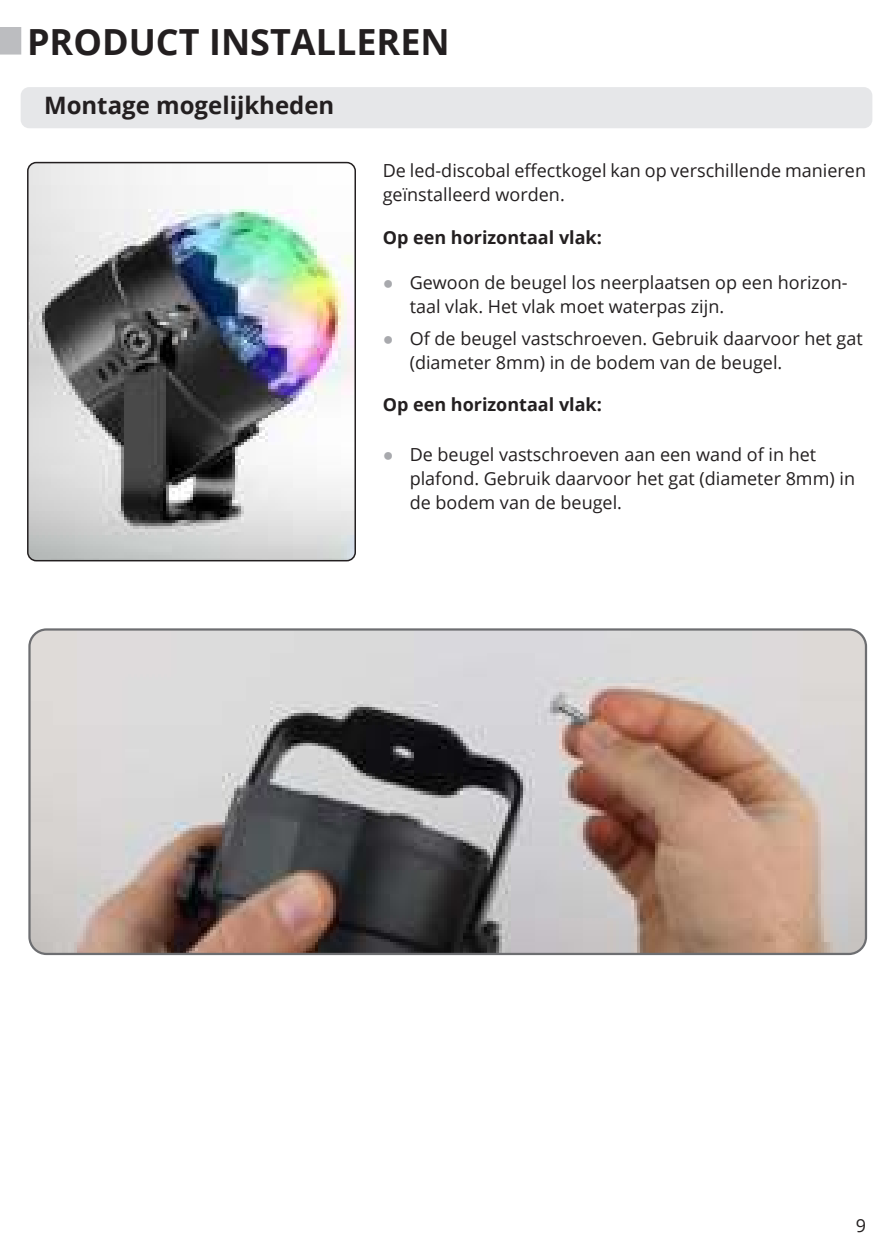
<style>
.page{position:relative;width:893px;height:1259px;background:#fff}
.page>*{position:absolute;margin:0;border:0;box-sizing:border-box;transform-origin:0 0}
.t1{font:700 36px "Open Sans";color:#231f20}
.t2{font:700 24px "Open Sans";color:#231f20}
.t3{font:18px/24px "Open Sans";color:#231f20}
.t4{font:700 18px "Open Sans";color:#231f20}
.s1{font-family:"Arial";color:#a8a9ad}
</style>
<div class="page">
<img style="left:28px;top:163px;width:327px;height:398px">
<div style="left:27px;top:162px;width:329px;height:399px;border:2px solid #231f20;border-radius:9px"></div>
<div style="left:0;top:27px;width:21px;height:28px;background:#bcbdc0"></div>
<div style="left:21px;top:87px;width:851px;height:41px;background:#e6e7e9;border-radius:9px"></div>
<img style="left:31px;top:631px;width:833px;height:321px">
<div style="left:28px;top:628px;width:839px;height:327px;border:2px solid #6d6e71;border-radius:17px"></div>
<h1 class="t1" style="left:27px;top:27px;width:424px">PRODUCT INSTALLEREN</h1>
<h2 class="t2" style="left:44px;top:88px;width:292px">Montage mogelijkheden</h2>
<p class="t3" style="left:383px;top:157px;width:485px">De led-discobal effectkogel kan op verschillende manieren geïnstalleerd worden.</p>
<p class="t4" style="left:383px;top:225px;width:221px">Op een horizontaal vlak:</p>
<p class="t3" style="left:410px;top:272px;width:440px;text-indent:-27px"><span class="s1">●</span> Gewoon de beugel los neerplaatsen op een horizon&shy;taal vlak. Het vlak moet waterpas zijn.</p>
<p class="t3" style="left:410px;top:328px;width:455px;text-indent:-27px"><span class="s1">●</span> Of de beugel vastschroeven. Gebruik daarvoor het gat (diameter 8mm) in de bodem van de beugel.</p>
<p class="t4" style="left:383px;top:391px;width:221px">Op een horizontaal vlak:</p>
<p class="t3" style="left:410px;top:444px;width:447px;text-indent:-27px"><span class="s1">●</span> De beugel vastschroeven aan een wand of in het plafond. Gebruik daarvoor het gat (diameter 8mm) in de bodem van de beugel.</p>
<p class="t3" style="left:856px;top:1215px;width:12px">9</p>
</div>
